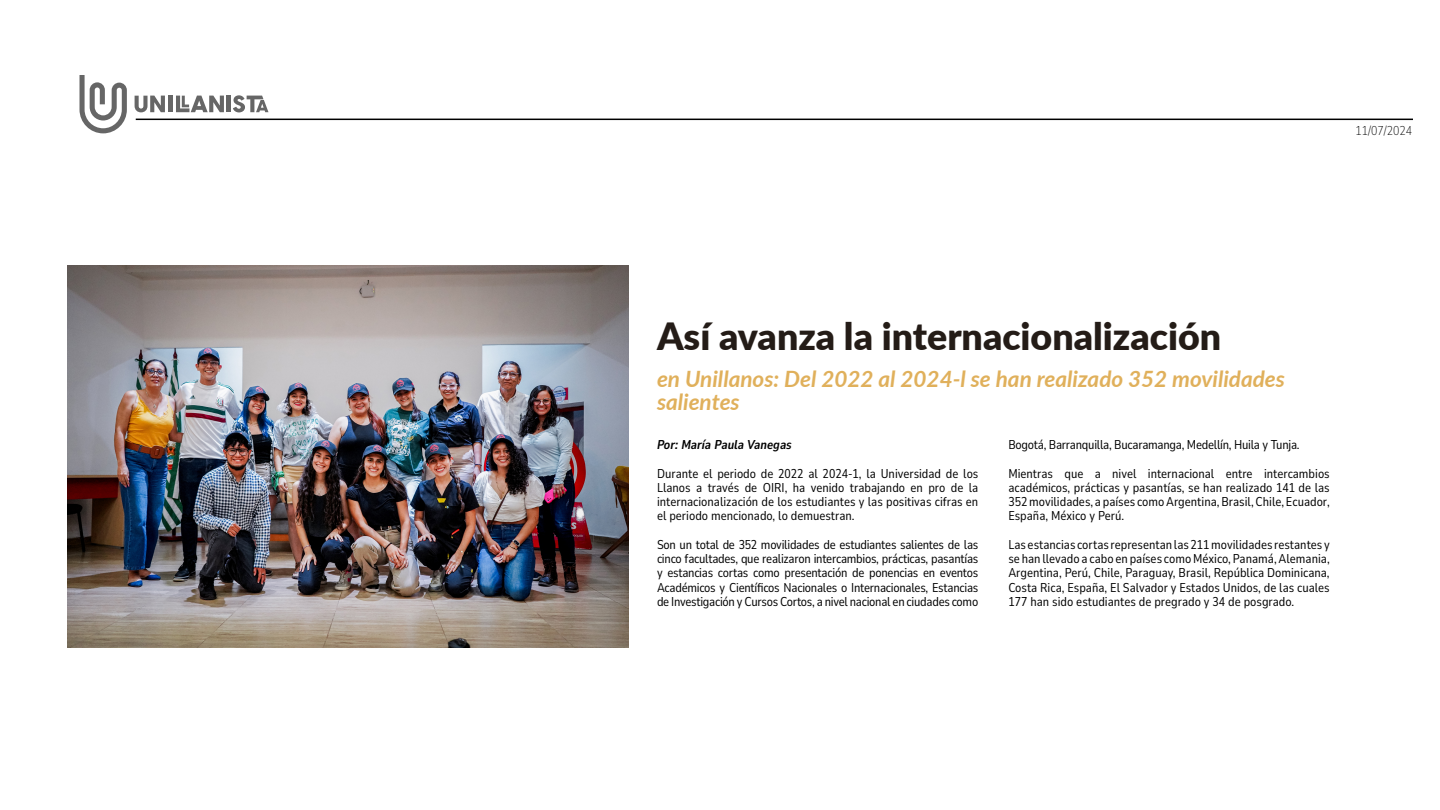
<style>
.page{position:relative;width:1440px;height:810px;background:#fff}
.page>*{position:absolute;margin:0;border:0;box-sizing:border-box;transform-origin:0 0}
.t1{font:900 37.5px "Lato";color:#241c17}
.t2{font:italic 700 22.5px/22.5px "Lato";color:#e0b05b}
.t3{font:12.75px/14.2px "Nunito Sans 10 pt Condensed";color:#000;text-align:justify}
.t4{font:12.75px "Nunito Sans 10 pt Condensed";letter-spacing:-.02em;color:#000}
.t5{font:italic 700 12.75px "Nunito Sans 10 pt Condensed";color:#000}
.t6{font:200 12.75px "Nunito Sans 10 pt Condensed";color:#000}
</style>
<div class="page">
<hr style="left:136px;top:119px;width:1277px;height:1px;background:#000">
<div style="left:168px;top:96px;width:5px;height:16px;background:#666"></div>
<svg style="left:176px;top:96px;width:48px;height:16px"></svg>
<hr style="left:227px;top:96px;width:4px;height:16px;background:#666">
<svg style="left:233px;top:95px;width:35px;height:17px"></svg>
<svg style="left:135px;top:96px;width:30px;height:16px"></svg>
<svg style="left:80px;top:75px;width:47px;height:58px"></svg>
<img style="left:68px;top:266px;width:560px;height:381px">
<p class="t6" style="left:1356px;top:122px;width:58px">11/07/2024</p>
<h1 class="t1" style="left:657px;top:308px;width:566px">Así avanza la internacionalización</h1>
<h2 class="t2" style="left:657px;top:367px;width:629px">en Unillanos: Del 2022 al 2024-l se han realizado 352 movilidades salientes</h2>
<p class="t5" style="left:657px;top:436px;width:136px">Por: María Paula Vanegas</p>
<p class="t3" style="left:657px;top:466px;width:323px">Durante el periodo de 2022 al 2024-1, la Universidad de los Llanos a través de OIRI, ha venido trabajando en pro de la internacionalización de los estudiantes y las positivas cifras en el periodo mencionado, lo demuestran.</p>
<p class="t3" style="left:657px;top:537px;width:323px">Son un total de 352 movilidades de estudiantes salientes de las cinco facultades, que realizaron intercambios, prácticas, pasantías y estancias cortas como presentación de ponencias en eventos Académicos y Científicos Nacionales o Internacionales, Estancias de Investigación y Cursos Cortos, a nivel nacional en ciudades como</p>
<p class="t4" style="left:1008px;top:436px;width:293px">Bogotá, Barranquilla, Bucaramanga, Medellín, Huila y Tunja.</p>
<p class="t3" style="left:1008px;top:466px;width:323px">Mientras que a nivel internacional entre intercambios académicos, prácticas y pasantías, se han realizado 141 de las 352 movilidades, a países como Argentina, Brasil, Chile, Ecuador, España, México y Perú.</p>
<p class="t3" style="left:1008px;top:537px;width:323px">Las estancias cortas representan las 211 movilidades restantes y se han llevado a cabo en países como México, Panamá, Alemania, Argentina, Perú, Chile, Paraguay, Brasil, República Dominicana, Costa Rica, España, El Salvador y Estados Unidos, de las cuales 177 han sido estudiantes de pregrado y 34 de posgrado.</p>
</div>
